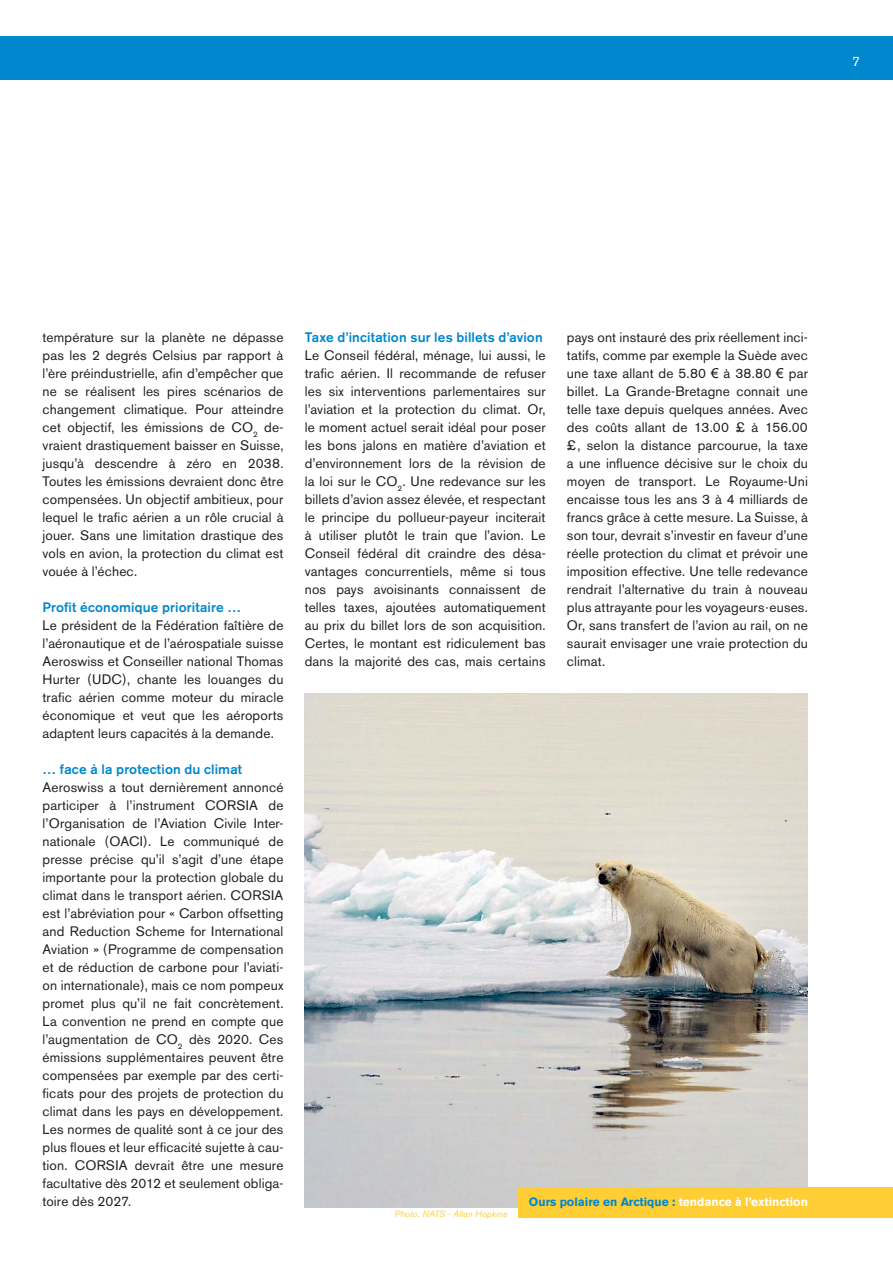
<style>
.page{position:relative;width:893px;height:1263px;background:#fff}
.page>*{position:absolute;margin:0;border:0;box-sizing:border-box;transform-origin:0 0}
.t1{font:13.65px/18px "Akzidenz Grotesk BE";letter-spacing:.01em;color:#231f20;text-align:justify}
.t2{font:500 13.65px "Akzidenz Grotesk BE";letter-spacing:.01em;color:#0087cd}
.t3{font:13.5px "Akzidenz Grotesk BE";color:#fff}
.t4{font:700 12px "Akzidenz Grotesk BE";color:#0087cd}
.t5{font:italic 9px "Akzidenz Grotesk BE";color:#ffce34}
.s1{font-family:"Arial"}
.s2{color:#fff}
</style>
<div class="page">
<div style="left:0;top:36px;width:893px;height:43px;background:#0087cd"></div>
<img style="left:305px;top:693px;width:503px;height:515px">
<div style="left:518px;top:1187px;width:375px;height:30px;background:#ffce34"></div>
<p class="t3" style="left:852px;top:56px;width:9px">7</p>
<p class="t1" style="left:43px;top:330px;width:242px">température sur la planète ne dépasse pas les 2 degrés Celsius par rapport à l’ère préindustrielle, afin d’empêcher que ne se réalisent les pires scénarios de changement climatique. Pour atteindre cet objectif, les émissions de CO<sub>2</sub> de&shy;vraient drastiquement baisser en Suisse, jusqu’à descendre à zéro en 2038.<br>Toutes les émissions devraient donc être compensées. Un objectif ambitieux, pour lequel le trafic aérien a un rôle crucial à jouer. Sans une limitation drastique des vols en avion, la protection du climat est vouée à l’échec.</p>
<p class="t2" style="left:43px;top:602px;width:200px">Profit économique prioritaire …</p>
<p class="t1" style="left:43px;top:618px;width:242px">Le président de la Fédération faîtière de l’aéronautique et de l’aérospatiale suisse Aeroswiss et Conseiller national Thomas Hurter (UDC), chante les louanges du trafic aérien comme moteur du miracle économique et veut que les aéroports adaptent leurs capacités à la demande.</p>
<p class="t2" style="left:43px;top:764px;width:201px">… face à la protection du climat</p>
<p class="t1" style="left:43px;top:780px;width:242px">Aeroswiss a tout dernièrement annoncé participer à l’instrument CORSIA de l’Organisation de l’Aviation Civile Inter&shy;nationale (OACI). Le communiqué de presse précise qu’il s’agit d’une étape importante pour la protection globale du climat dans le transport aérien. CORSIA est l’abréviation pour « Carbon offsetting and Reduction Scheme for International Aviation » (Programme de compensation et de réduction de carbone pour l’aviati&shy;on internationale), mais ce nom pompeux promet plus qu’il ne fait concrètement.<br>La convention ne prend en compte que l’augmentation de CO<sub>2</sub> dès 2020. Ces émissions supplémentaires peuvent être compensées par exemple par des certi&shy;ficats pour des projets de protection du climat dans les pays en développement.<br>Les normes de qualité sont à ce jour des plus floues et leur efficacité sujette à cau&shy;tion. CORSIA devrait être une mesure facultative dès 2012 et seulement obliga&shy;toire dès 2027.</p>
<p class="t2" style="left:305px;top:332px;width:239px">Taxe d’incitation sur les billets d’avion</p>
<p class="t1" style="left:305px;top:348px;width:243px">Le Conseil fédéral, ménage, lui aussi, le trafic aérien. Il recommande de refuser les six interventions parlementaires sur l’aviation et la protection du climat. Or, le moment actuel serait idéal pour poser les bons jalons en matière d’aviation et d’environnement lors de la révision de la loi sur le CO<sub>2</sub>. Une redevance sur les billets d’avion assez élevée, et respectant le principe du pollueur-payeur inciterait à utiliser plutôt le train que l’avion. Le Conseil fédéral dit craindre des désa&shy;vantages concurrentiels, même si tous nos pays avoisinants connaissent de telles taxes, ajoutées automatiquement au prix du billet lors de son acquisition.<br>Certes, le montant est ridiculement bas dans la majorité des cas, mais certains</p>
<p class="t1" style="left:567px;top:330px;width:242px">pays ont instauré des prix réellement inci&shy;tatifs, comme par exemple la Suède avec une taxe allant de 5.80 <span class="s1">€</span> à 38.80 <span class="s1">€</span> par billet. La Grande-Bretagne connait une telle taxe depuis quelques années. Avec des coûts allant de 13.00 £ à 156.00 £, selon la distance parcourue, la taxe a une influence décisive sur le choix du moyen de transport. Le Royaume-Uni encaisse tous les ans 3 à 4 milliards de francs grâce à cette mesure. La Suisse, à son tour, devrait s’investir en faveur d’une réelle protection du climat et prévoir une imposition effective. Une telle redevance rendrait l’alternative du train à nouveau plus attrayante pour les voyageurs·euses.<br>Or, sans transfert de l’avion au rail, on ne saurait envisager une vraie protection du climat.</p>
<p class="t5" style="left:395px;top:1211px;width:114px">Photo: NATS - Allan Hopkins</p>
<p class="t4" style="left:529px;top:1198px;width:280px">Ours polaire en Arctique : <span class="s2">tendance à l’extinction</span></p>
</div>
